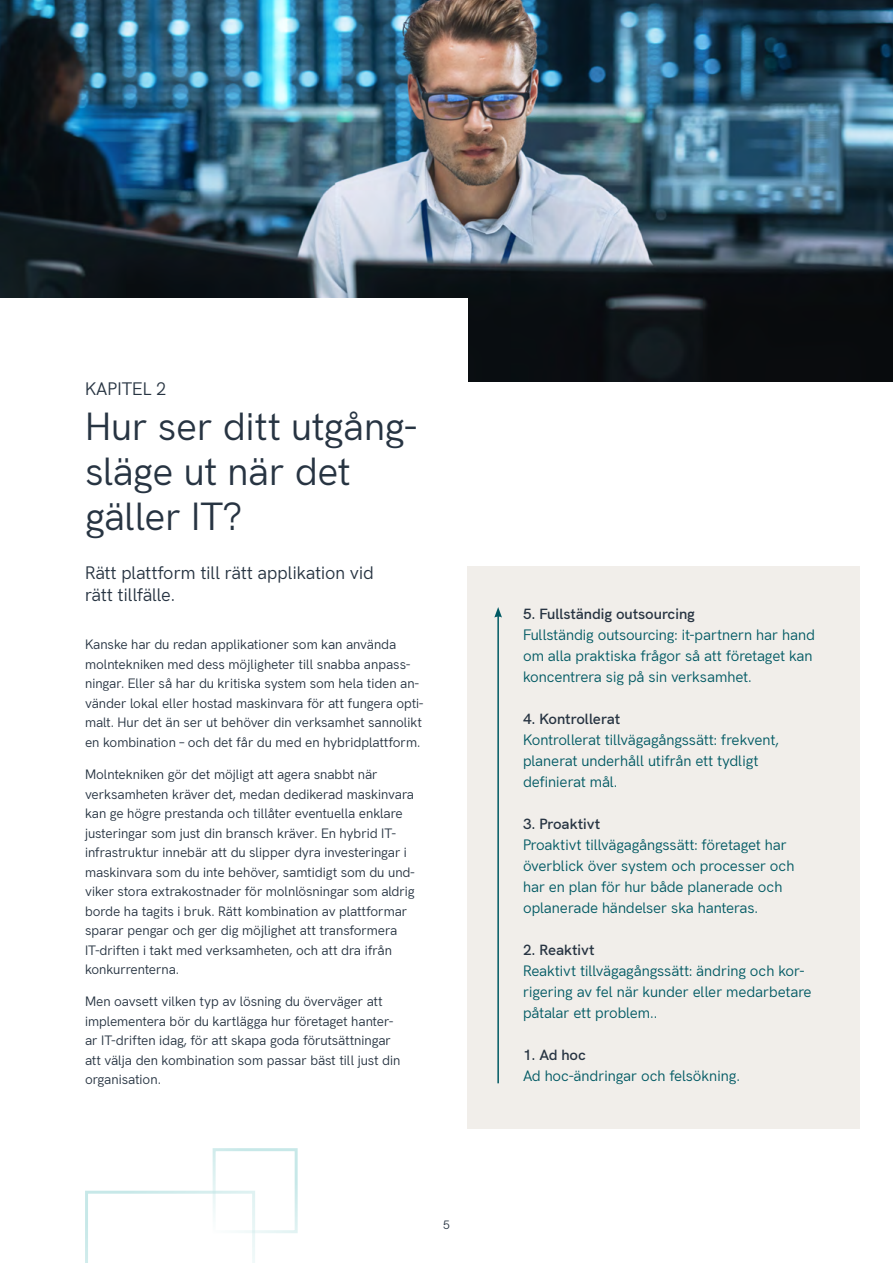
<style>
.page{position:relative;width:893px;height:1263px;background:#fff}
.page>*{position:absolute;margin:0;border:0;box-sizing:border-box;transform-origin:0 0}
.t1{font:39px/45px "Hanken Grotesk";letter-spacing:-.01em;color:#273442}
.t2{font:18px/22.5px "Hanken Grotesk";color:#273442}
.t3{font:15px/21px "Hanken Grotesk";letter-spacing:-.01em;color:#005963}
.t4{font:600 15px "Hanken Grotesk";letter-spacing:-.005em;color:#273442}
.t5{font:13.5px/19.5px "Hanken Grotesk";letter-spacing:-.005em;color:#273442}
.t6{font:12px "Hanken Grotesk";color:#273442}
</style>
<div class="page">
<img style="left:0;top:0;width:893px;height:382px">
<div style="left:0;top:298px;width:468px;height:107px;background:#fff"></div>
<svg style="left:85px;top:1191px;width:170px;height:72px"></svg>
<div style="left:213px;top:1148px;width:85px;height:85px;border:3px solid #c2e6e6"></div>
<div style="left:468px;top:566px;width:392px;height:563px;background:#f1eeea"></div>
<hr style="left:497px;top:615px;width:2px;height:468px;background:#005963">
<svg style="left:494px;top:607px;width:8px;height:10px"></svg>
<h2 class="t2" style="left:85px;top:375px;width:83px">KAPITEL 2</h2>
<h1 class="t1" style="left:85px;top:400px;width:333px">Hur ser ditt utgång&shy;släge ut när det gäller IT?</h1>
<h2 class="t2" style="left:85px;top:560px;width:290px">Rätt plattform till rätt applikation vid rätt tillfälle.</h2>
<p class="t5" style="left:85px;top:634px;width:340px">Kanske har du redan applikationer som kan använda molntekniken med dess möjligheter till snabba anpass&shy;ningar. Eller så har du kritiska system som hela tiden an&shy;vänder lokal eller hostad maskinvara för att fungera opti&shy;malt. Hur det än ser ut behöver din verksamhet sannolikt en kombination – och det får du med en hybridplattform.</p>
<p class="t5" style="left:85px;top:763px;width:331px">Molntekniken gör det möjligt att agera snabbt när verksamheten kräver det, medan dedikerad maskinvara kan ge högre prestanda och tillåter eventuella enklare justeringar som just din bransch kräver. En hybrid IT&shy;infrastruktur innebär att du slipper dyra investeringar i maskinvara som du inte behöver, samtidigt som du und&shy;viker stora extrakostnader för molnlösningar som aldrig borde ha tagits i bruk. Rätt kombination av plattformar sparar pengar och ger dig möjlighet att transformera IT-driften i takt med verksamheten, och att dra ifrån konkurrenterna.</p>
<p class="t5" style="left:85px;top:991px;width:317px">Men oavsett vilken typ av lösning du överväger att implementera bör du kartlägga hur företaget hanter&shy;ar IT-driften idag, för att skapa goda förutsättningar att välja den kombination som passar bäst till just din organisation.</p>
<p class="t6" style="left:443px;top:1215px;width:8px">5</p>
<p class="t4" style="left:523px;top:602px;width:174px">5. Fullständig outsourcing</p>
<p class="t3" style="left:523px;top:623px;width:293px">Fullständig outsourcing: it-partnern har hand om alla praktiska frågor så att företaget kan koncentrera sig på sin verksamhet.</p>
<p class="t4" style="left:523px;top:707px;width:99px">4. Kontrollerat</p>
<p class="t3" style="left:523px;top:728px;width:257px">Kontrollerat tillvägagångssätt: frekvent, planerat underhåll utifrån ett tydligt definierat mål.</p>
<p class="t4" style="left:523px;top:812px;width:79px">3. Proaktivt</p>
<p class="t3" style="left:523px;top:833px;width:273px">Proaktivt tillvägagångssätt: företaget har överblick över system och processer och har en plan för hur både planerade och oplanerade händelser ska hanteras.</p>
<p class="t4" style="left:523px;top:938px;width:73px">2. Reaktivt</p>
<p class="t3" style="left:523px;top:959px;width:290px">Reaktivt tillvägagångssätt: ändring och kor&shy;rigering av fel när kunder eller medarbetare påtalar ett problem..</p>
<p class="t4" style="left:523px;top:1043px;width:65px">1. Ad hoc</p>
<p class="t3" style="left:523px;top:1064px;width:218px">Ad hoc-ändringar och felsökning.</p>
</div>
